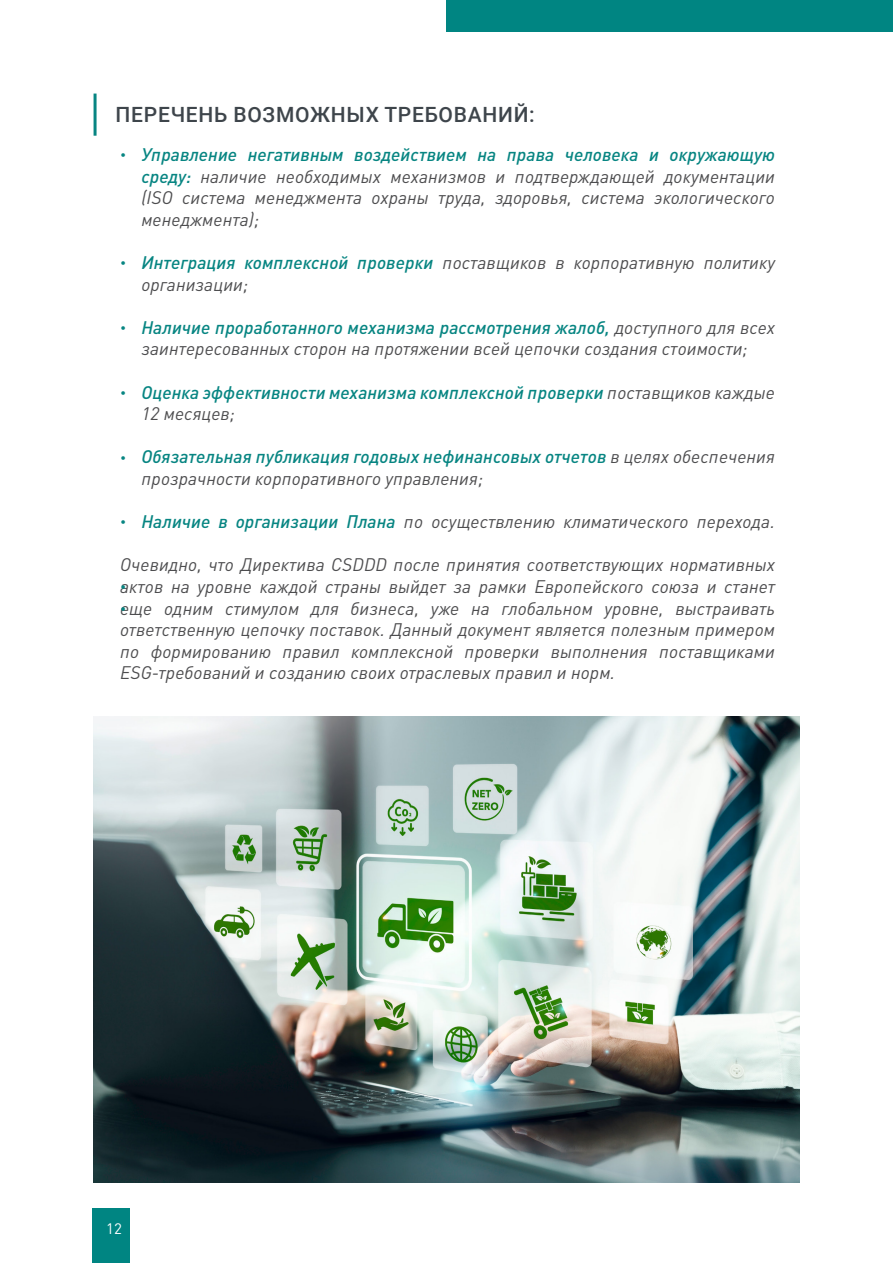
<style>
.page{position:relative;width:893px;height:1263px;background:#fff}
.page>*{position:absolute;margin:0;border:0;box-sizing:border-box;transform-origin:0 0}
.t1{font:500 21px "Roboto";letter-spacing:.035em;color:#3e454b}
.t2{font:700 21px/21.6px "DIN Pro";color:#078582}
.t3{font:italic 18px/21.6px "DIN Pro";letter-spacing:.005em;color:#4d4d4f}
.t4{font:italic 500 18px/21.6px "DIN Pro";letter-spacing:.005em;color:#078582}
.t5{font:15px "DIN Pro";color:#fff}
.s1{font-weight:500;color:#078582}
.s2{font-weight:400;color:#4d4d4f}
</style>
<div class="page">
<div style="left:92px;top:1208px;width:37px;height:55px;background:#008582"></div>
<div style="left:446px;top:0;width:447px;height:32px;background:#008582"></div>
<hr style="left:94px;top:94px;width:3px;height:42px;background:#078582">
<img style="left:94px;top:716px;width:705px;height:466px">
<p class="t1" style="left:116px;top:100px;width:420px">ПЕРЕЧЕНЬ ВОЗМОЖНЫХ ТРЕБОВАНИЙ:</p>
<p class="t3" style="left:141px;top:142px;width:635px;text-align:justify"><span class="s1">Управление негативным воздействием на права человека и окружающую среду:</span> наличие необходимых механизмов и подтверждающей документации (ISO система менеджмента охраны труда, здоровья, система экологического менеджмента);</p>
<p class="t3" style="left:141px;top:250px;width:635px"><span class="s1">Интеграция комплексной проверки</span> поставщиков в корпоративную политику организации;</p>
<p class="t3" style="left:141px;top:315px;width:635px"><span class="s1">Наличие проработанного механизма рассмотрения жалоб,</span> доступного для всех заинтересованных сторон на протяжении всей цепочки создания стоимости;</p>
<p class="t4" style="left:141px;top:379px;width:635px">Оценка эффективности механизма комплексной проверки <span class="s2">поставщиков каждые<br>12 месяцев;</span></p>
<p class="t3" style="left:141px;top:444px;width:635px"><span class="s1">Обязательная публикация годовых нефинансовых отчетов</span> в целях обеспечения прозрачности корпоративного управления;</p>
<p class="t3" style="left:141px;top:509px;width:635px"><span class="s1">Наличие в организации Плана</span> по осуществлению климатического перехода.</p>
<p class="t3" style="left:120px;top:552px;width:656px;text-align:justify">Очевидно, что Директива CSDDD после принятия соответствующих нормативных актов на уровне каждой страны выйдет за рамки Европейского союза и станет еще одним стимулом для бизнеса, уже на глобальном уровне, выстраивать ответственную цепочку поставок. Данный документ является полезным примером по формированию правил комплексной проверки выполнения поставщиками ESG-требований и созданию своих отраслевых правил и норм.</p>
<p class="t2" style="left:120px;top:140px;width:8px">·</p>
<p class="t2" style="left:120px;top:248px;width:8px">·</p>
<p class="t2" style="left:120px;top:313px;width:8px">·</p>
<p class="t2" style="left:120px;top:378px;width:8px">·</p>
<p class="t2" style="left:120px;top:443px;width:8px">·</p>
<p class="t2" style="left:120px;top:507px;width:8px">·</p>
<p class="t2" style="left:120px;top:572px;width:8px">· ·</p>
<p class="t5" style="left:106px;top:1217px;width:17px">12</p>
</div>
